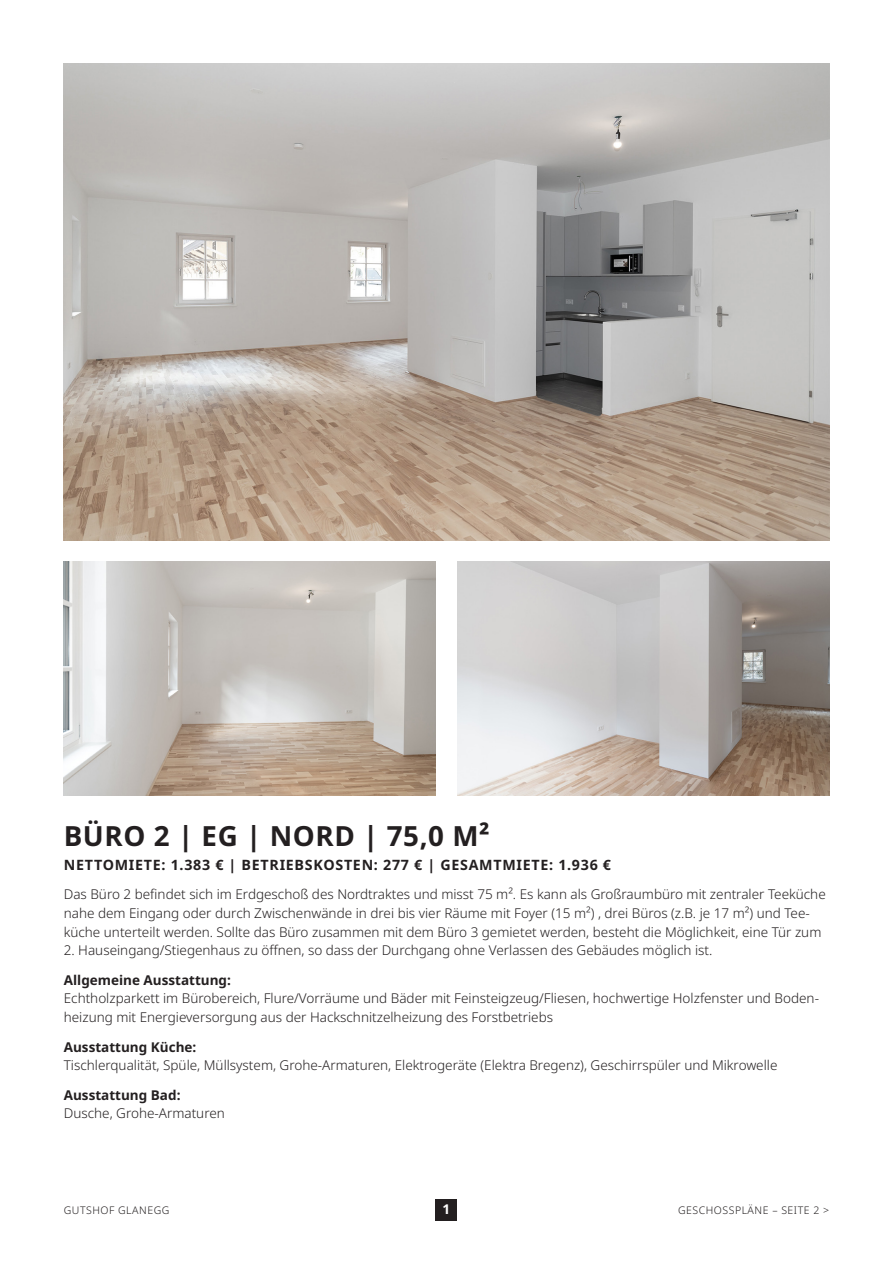
<style>
.page{position:relative;width:893px;height:1263px;background:#fff}
.page>*{position:absolute;margin:0;border:0;box-sizing:border-box;transform-origin:0 0}
.t1{font:700 27.75px "Noto Sans";letter-spacing:.02em;color:#231f20}
.t2{font:700 14.25px "Noto Sans";letter-spacing:.05em;color:#231f20}
.t3{font:300 13.5px/18.8px "Noto Sans";color:#231f20}
.t4{font:700 13.5px "Noto Sans";color:#231f20}
.t5{font:700 13.5px "Noto Sans";color:#fff}
.t6{font:300 10.5px "Noto Sans";letter-spacing:.05em;color:#231f20}
</style>
<div class="page">
<img style="left:64px;top:64px;width:765px;height:476px">
<img style="left:64px;top:561px;width:372px;height:234px">
<img style="left:457px;top:561px;width:372px;height:234px">
<div style="left:436px;top:1199px;width:21px;height:21px;background:#231f20"></div>
<h1 class="t1" style="left:64px;top:820px;width:427px">BÜRO 2 | EG | NORD | 75,0 M²</h1>
<p class="t2" style="left:64px;top:856px;width:549px">NETTOMIETE: 1.383 € | BETRIEBSKOSTEN: 277 € | GESAMTMIETE: 1.936 €</p>
<p class="t3" style="left:64px;top:885px;width:763px">Das Büro 2 befindet sich im Erdgeschoß des Nordtraktes und misst 75 m². Es kann als Großraumbüro mit zentraler Teeküche nahe dem Eingang oder durch Zwischenwände in drei bis vier Räume mit Foyer (15 m²) , drei Büros (z.B. je 17 m²) und Tee&shy;küche unterteilt werden. Sollte das Büro zusammen mit dem Büro 3 gemietet werden, besteht die Möglichkeit, eine Tür zum</p>
<p class="t3" style="left:64px;top:941px;width:650px">2. Hauseingang/Stiegenhaus zu öffnen, so dass der Durchgang ohne Verlassen des Gebäudes möglich ist.</p>
<p class="t4" style="left:64px;top:972px;width:169px">Allgemeine Ausstattung:</p>
<p class="t3" style="left:64px;top:989px;width:757px">Echtholzparkett im Bürobereich, Flure/Vorräume und Bäder mit Feinsteigzeug/Fliesen, hochwertige Holzfenster und Boden&shy;heizung mit Energieversorgung aus der Hackschnitzelheizung des Forstbetriebs</p>
<p class="t4" style="left:64px;top:1039px;width:134px">Ausstattung Küche:</p>
<p class="t3" style="left:64px;top:1056px;width:715px">Tischlerqualität, Spüle, Müllsystem, Grohe-Armaturen, Elektrogeräte (Elektra Bregenz), Geschirrspüler und Mikrowelle</p>
<p class="t4" style="left:64px;top:1087px;width:118px">Ausstattung Bad:</p>
<p class="t3" style="left:64px;top:1104px;width:163px">Dusche, Grohe-Armaturen</p>
<p class="t6" style="left:64px;top:1204px;width:107px">GUTSHOF GLANEGG</p>
<p class="t5" style="left:443px;top:1202px;width:9px">1</p>
<p class="t6" style="left:678px;top:1204px;width:153px">GESCHOSSPLÄNE – SEITE 2 &gt;</p>
</div>
